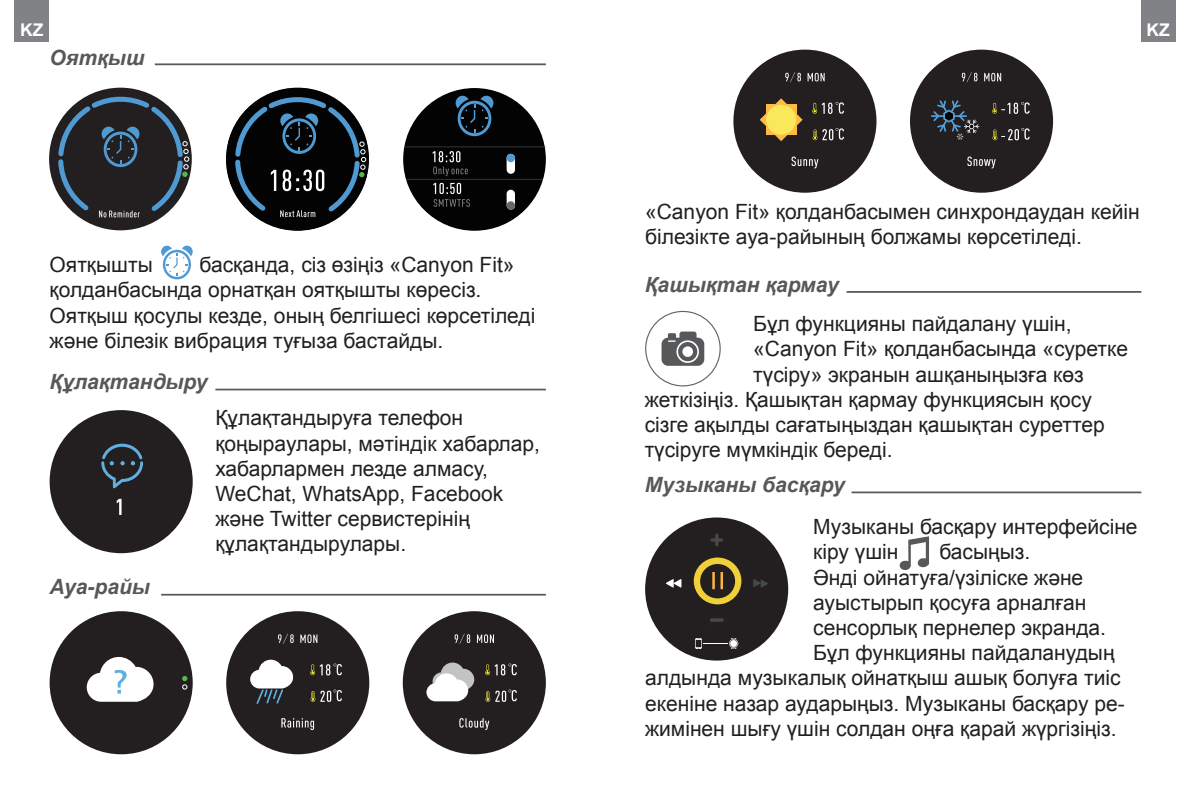
<style>
.page{position:relative;width:1191px;height:794px;background:#fff}
.page>*{position:absolute;margin:0;border:0;box-sizing:border-box;transform-origin:0 0}
.t1{font:21px/25.2px "Arial";color:#231f20}
.t2{font:italic 700 21px "Arial";color:#57585a}
.t3{font:700 17.5px "Arial";color:#fff}
</style>
<div class="page">
<div style="left:15px;top:0;width:34px;height:42px;background:#808285"></div>
<div style="left:49px;top:88px;width:143px;height:142px;background:#231f20;border-radius:50%"></div>
<svg style="left:55px;top:97px;width:134px;height:120px"></svg>
<div style="left:226px;top:88px;width:143px;height:142px;background:#030303;border-radius:50%"></div>
<svg style="left:232px;top:98px;width:134px;height:119px"></svg>
<div style="left:403px;top:88px;width:143px;height:143px;background:#030303;border-radius:50%"></div>
<hr style="left:404px;top:146px;width:141px;height:1px;background:#333434">
<svg style="left:432px;top:151px;width:36px;height:25px"></svg>
<hr style="left:406px;top:179px;width:137px;height:1px;background:#333434">
<div style="left:506px;top:154px;width:9px;height:20px;background:#fff;border-radius:4px"></div>
<div style="left:506px;top:154px;width:9px;height:8px;background:#509ad3;border-radius:50%"></div>
<div style="left:506px;top:190px;width:9px;height:20px;background:#fff;border-radius:4px"></div>
<div style="left:506px;top:201px;width:9px;height:9px;background:#66696b;border-radius:50%"></div>
<svg style="left:433px;top:183px;width:37px;height:24px"></svg>
<svg style="left:458px;top:101px;width:33px;height:35px"></svg>
<svg style="left:455px;top:95px;width:38px;height:37px"></svg>
<svg style="left:161px;top:245px;width:32px;height:34px"></svg>
<div style="left:50px;top:410px;width:143px;height:143px;background:#231f20;border-radius:50%"></div>
<svg style="left:101px;top:444px;width:42px;height:44px"></svg>
<svg style="left:117px;top:499px;width:5px;height:16px"></svg>
<div style="left:50px;top:611px;width:143px;height:143px;background:#231f20;border-radius:50%"></div>
<svg style="left:182px;top:676px;width:5px;height:13px"></svg>
<svg style="left:87px;top:657px;width:67px;height:45px"></svg>
<div style="left:226px;top:611px;width:143px;height:143px;background:#231f20;border-radius:50%"></div>
<svg style="left:250px;top:659px;width:43px;height:45px"></svg>
<svg style="left:278px;top:633px;width:16px;height:11px"></svg>
<svg style="left:300px;top:634px;width:17px;height:9px"></svg>
<svg style="left:281px;top:718px;width:33px;height:12px"></svg>
<svg style="left:310px;top:663px;width:32px;height:12px"></svg>
<svg style="left:310px;top:689px;width:32px;height:13px"></svg>
<div style="left:403px;top:611px;width:143px;height:143px;background:#231f20;border-radius:50%"></div>
<svg style="left:454px;top:633px;width:16px;height:11px"></svg>
<svg style="left:477px;top:634px;width:17px;height:9px"></svg>
<svg style="left:426px;top:662px;width:48px;height:39px"></svg>
<svg style="left:459px;top:718px;width:30px;height:12px"></svg>
<svg style="left:485px;top:663px;width:32px;height:12px"></svg>
<svg style="left:485px;top:689px;width:32px;height:13px"></svg>
<hr style="left:161px;top:594px;width:385px;height:1px;background:#57585a">
<hr style="left:215px;top:389px;width:331px;height:1px;background:#57585a">
<hr style="left:155px;top:63px;width:391px;height:2px;background:#57585a">
<div style="left:1141px;top:0;width:34px;height:42px;background:#808285"></div>
<div style="left:733px;top:50px;width:143px;height:143px;background:#231f20;border-radius:50%"></div>
<svg style="left:785px;top:72px;width:16px;height:10px"></svg>
<svg style="left:807px;top:73px;width:17px;height:8px"></svg>
<svg style="left:759px;top:98px;width:43px;height:43px"></svg>
<div style="left:766px;top:105px;width:30px;height:30px;background:#f8e85a;border-radius:50%"></div>
<svg style="left:791px;top:156px;width:27px;height:12px"></svg>
<svg style="left:812px;top:102px;width:32px;height:12px"></svg>
<svg style="left:812px;top:128px;width:32px;height:12px"></svg>
<div style="left:645px;top:311px;width:75px;height:75px;border:1px solid #636366;border-radius:50%"></div>
<svg style="left:661px;top:331px;width:43px;height:35px"></svg>
<div style="left:645px;top:517px;width:143px;height:143px;background:#231f20;border-radius:50%"></div>
<svg style="left:666px;top:579px;width:15px;height:8px"></svg>
<svg style="left:753px;top:579px;width:15px;height:8px"></svg>
<svg style="left:693px;top:557px;width:48px;height:47px"></svg>
<hr style="left:712px;top:572px;width:3px;height:17px;background:#fcb442">
<hr style="left:720px;top:572px;width:3px;height:17px;background:#fcb442">
<svg style="left:710px;top:533px;width:13px;height:13px"></svg>
<hr style="left:710px;top:618px;width:14px;height:4px;background:#454849;border-radius:2px">
<svg style="left:695px;top:638px;width:44px;height:11px"></svg>
<svg style="left:899px;top:536px;width:30px;height:34px"></svg>
<hr style="left:851px;top:491px;width:290px;height:2px;background:#57585a">
<hr style="left:846px;top:291px;width:295px;height:2px;background:#57585a">
<div style="left:910px;top:50px;width:143px;height:143px;background:#231f20;border-radius:50%"></div>
<svg style="left:961px;top:72px;width:16px;height:10px"></svg>
<svg style="left:984px;top:73px;width:17px;height:8px"></svg>
<svg style="left:931px;top:100px;width:48px;height:40px"></svg>
<svg style="left:967px;top:156px;width:28px;height:12px"></svg>
<svg style="left:992px;top:102px;width:37px;height:12px"></svg>
<svg style="left:992px;top:128px;width:37px;height:12px"></svg>
<p class="t3" style="left:20px;top:17px;width:25px">KZ</p>
<p class="t2" style="left:50px;top:44px;width:96px">Оятқыш</p>
<p class="t1" style="left:50px;top:252px;width:487px;text-indent:150px">басқанда, сіз өзіңіз «Canyon Fit» қолданбасында орнатқан оятқышты көресіз.<br>Оятқыш қосулы кезде, оның белгішесі көрсетіледі және білезік вибрация туғыза бастайды.</p>
<p class="t1" style="left:50px;top:252px;width:105px">Оятқышты</p>
<p class="t2" style="left:50px;top:368px;width:159px">Құлақтандыру</p>
<p class="t2" style="left:50px;top:573px;width:102px">Ауа-райы</p>
<p class="t1" style="left:215px;top:405px;width:326px">Құлақтандыруға телефон қоңыраулары, мәтіндік хабарлар, хабарлармен лезде алмасу,<br>WeChat, WhatsApp, Facebook және Twitter сервистерінің құлақтандырулары.</p>
<p class="t3" style="left:1146px;top:17px;width:25px">KZ</p>
<p class="t1" style="left:645px;top:199px;width:496px">«Canyon Fit» қолданбасымен синхрондаудан кейін білезікте ауа-райының болжамы көрсетіледі.</p>
<p class="t2" style="left:644px;top:270px;width:196px">Қашықтан қармау</p>
<p class="t1" style="left:753px;top:311px;width:320px">Бұл функцияны пайдалану үшін,</p>
<p class="t1" style="left:753px;top:336px;width:376px">«Canyon Fit» қолданбасында «суретке</p>
<p class="t1" style="left:753px;top:361px;width:332px">түсіру» экранын ашқаныңызға көз</p>
<p class="t1" style="left:644px;top:387px;width:449px">жеткізіңіз. Қашықтан қармау функциясын қосу</p>
<p class="t1" style="left:644px;top:412px;width:462px">сізге ақылды сағатыңыздан қашықтан суреттер</p>
<p class="t1" style="left:644px;top:437px;width:249px">түсіруге мүмкіндік береді.</p>
<p class="t2" style="left:644px;top:471px;width:201px">Музыканы басқару</p>
<p class="t1" style="left:813px;top:514px;width:326px">Музыканы басқару интерфейсіне кіру үшін</p>
<p class="t1" style="left:939px;top:539px;width:92px">басыңыз.</p>
<p class="t1" style="left:813px;top:564px;width:272px">Әнді ойнатуға/үзіліске және</p>
<p class="t1" style="left:813px;top:589px;width:275px">ауыстырып қосуға арналған</p>
<p class="t1" style="left:813px;top:615px;width:294px">сенсорлық пернелер экранда.</p>
<p class="t1" style="left:813px;top:640px;width:303px">Бұл функцияны пайдаланудың</p>
<p class="t1" style="left:645px;top:665px;width:477px">алдында музыкалық ойнатқыш ашық болуға тиіс</p>
<p class="t1" style="left:645px;top:690px;width:481px">екеніне назар аударыңыз. Музыканы басқару ре-</p>
<p class="t1" style="left:645px;top:715px;width:473px">жимінен шығу үшін солдан оңға қарай жүргізіңіз.</p>
</div>
